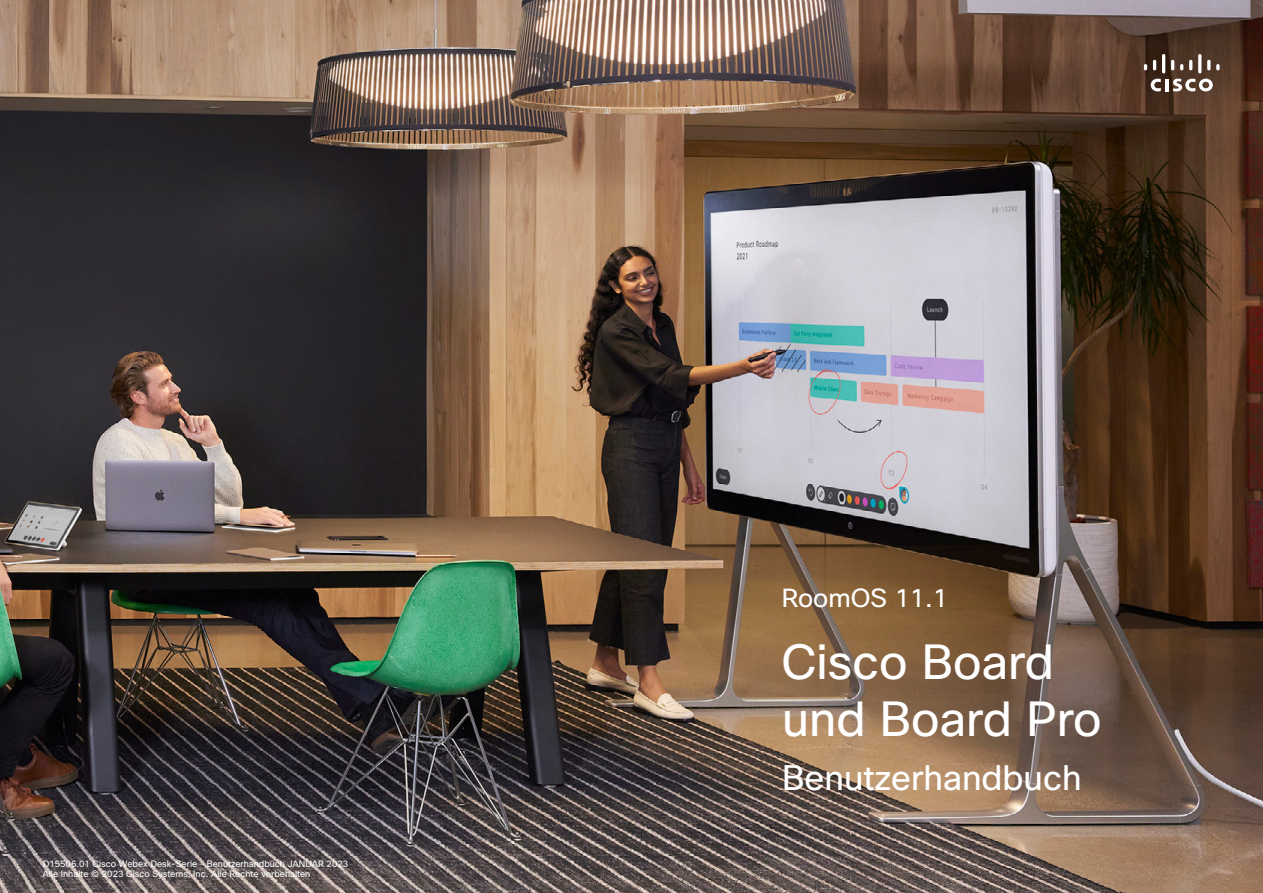
<style>
.page{position:relative;width:1263px;height:893px;background:#fff}
.page>*{position:absolute;margin:0;border:0;box-sizing:border-box;transform-origin:0 0}
.CartoonAnnotation{font:48px/57.6px "Cisco Sans";color:#fff}
.CartoonAnnotation-2{font:34.5px "Cisco Sans";color:#fff}
.CartoonAnnotation-3{font:25.5px "Cisco Sans";color:#fff}
.t1{font:9px/10.8px "Cisco Sans";color:#fff}
</style>
<div class="page">
<img style="left:0;top:0;width:1263px;height:893px">
<svg style="left:1151px;top:79px;width:62px;height:12px"></svg>
<svg style="left:1144px;top:64px;width:3px;height:6px"></svg>
<svg style="left:1153px;top:60px;width:3px;height:10px"></svg>
<hr style="left:1162px;top:54px;width:3px;height:19px;background:#fff;border-radius:2px">
<svg style="left:1171px;top:60px;width:3px;height:10px"></svg>
<svg style="left:1180px;top:64px;width:3px;height:6px"></svg>
<svg style="left:1189px;top:60px;width:3px;height:10px"></svg>
<hr style="left:1198px;top:54px;width:3px;height:19px;background:#fff;border-radius:2px">
<svg style="left:1207px;top:60px;width:3px;height:10px"></svg>
<svg style="left:1216px;top:64px;width:3px;height:6px"></svg>
<p class="t1" style="left:42px;top:858px;width:307px">D15506.01 Cisco Webex Desk-Serie – Benutzerhandbuch JANUAR 2023<br>Alle Inhalte © 2023 Cisco Systems, Inc. Alle Rechte vorbehalten</p>
<p class="CartoonAnnotation-3" style="left:782px;top:582px;width:168px">RoomOS 11.1</p>
<p class="CartoonAnnotation" style="left:782px;top:633px;width:322px">Cisco Board und Board Pro</p>
<p class="CartoonAnnotation-2" style="left:782px;top:756px;width:301px">Benutzerhandbuch</p>
</div>
